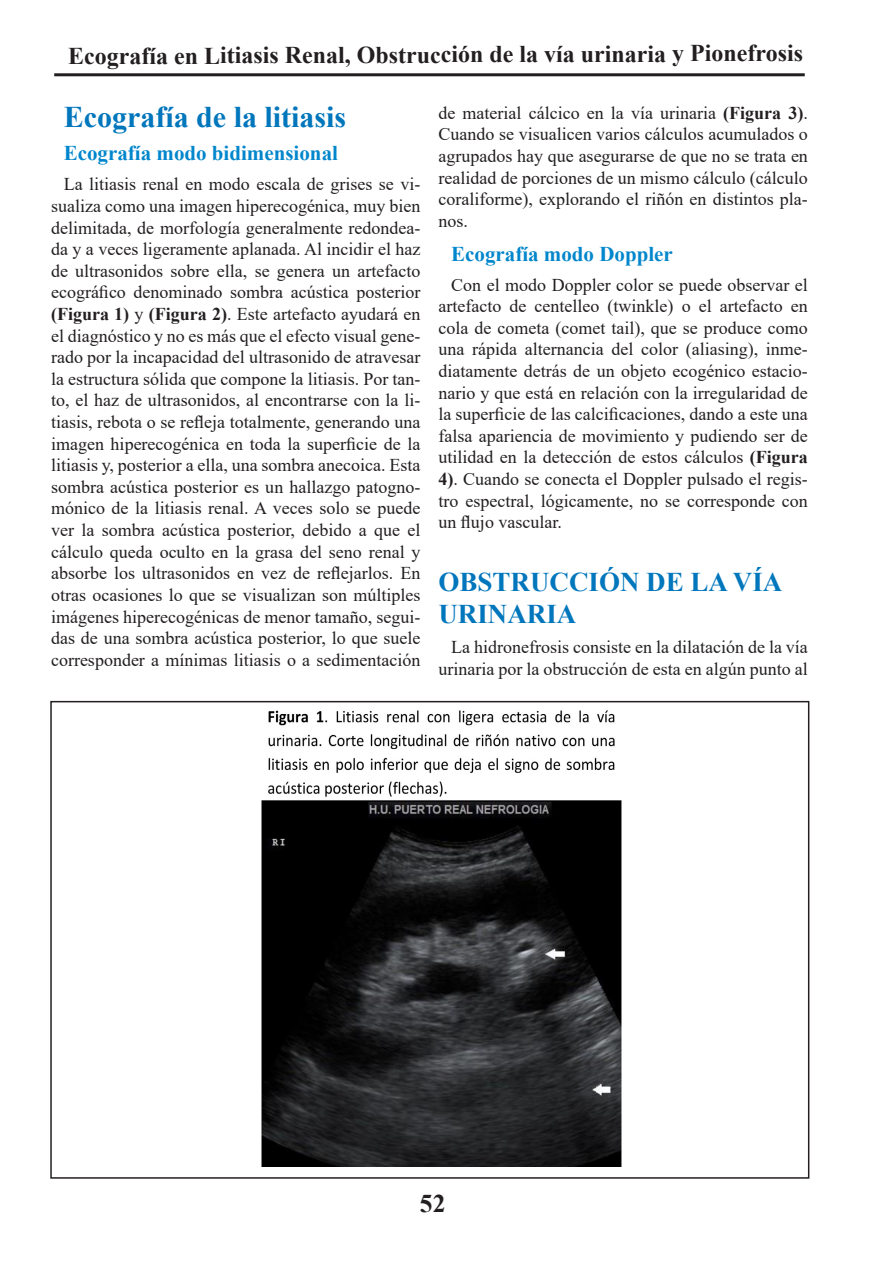
<style>
.page{position:relative;width:893px;height:1263px;background:#fff}
.page>*{position:absolute;margin:0;border:0;box-sizing:border-box;transform-origin:0 0}
.t1{font:700 30px "Times New Roman";color:#0076bc}
.t2{font:700 27px/32.4px "Times New Roman";color:#0076bc}
.t3{font:700 25.5px "Times New Roman";color:#231f20}
.t4{font:700 24px "Times New Roman";letter-spacing:-.005em;color:#231f20}
.t5{font:700 21px "Times New Roman";color:#0086cc}
.t6{font:18px/21.6px "Times New Roman";color:#231f20;text-align:justify}
.s1{font-weight:700}
</style>
<div class="page">
<hr style="left:54px;top:73px;width:751px;height:3px;background:#231f20">
<img style="left:261px;top:710px;width:361px;height:456px">
<div style="left:50px;top:701px;width:759px;height:478px;border:2px solid #231f20"></div>
<h3 class="t4" style="left:68px;top:37px;width:737px">Ecografía en Litiasis Renal, Obstrucción de la vía urinaria y Pionefrosis</h3>
<h1 class="t1" style="left:64px;top:95px;width:284px">Ecografía de la litiasis</h1>
<p class="t5" style="left:64px;top:138px;width:276px">Ecografía modo bidimensional</p>
<p class="t6" style="left:51px;top:173px;width:371px;text-indent:13px">La litiasis renal en modo escala de grises se vi&shy;sualiza como una imagen hiperecogénica, muy bien delimitada, de morfología generalmente redondea&shy;da y a veces ligeramente aplanada. Al incidir el haz de ultrasonidos sobre ella, se genera un artefacto ecográfico denominado sombra acústica posterior <span class="s1">(Figura 1)</span> y <span class="s1">(Figura 2)</span>. Este artefacto ayudará en el diagnóstico y no es más que el efecto visual gene&shy;rado por la incapacidad del ultrasonido de atravesar la estructura sólida que compone la litiasis. Por tan&shy;to, el haz de ultrasonidos, al encontrarse con la li&shy;tiasis, rebota o se refleja totalmente, generando una imagen hiperecogénica en toda la superficie de la litiasis y, posterior a ella, una sombra anecoica. Esta sombra acústica posterior es un hallazgo patogno&shy;mónico de la litiasis renal. A veces solo se puede ver la sombra acústica posterior, debido a que el cálculo queda oculto en la grasa del seno renal y absorbe los ultrasonidos en vez de reflejarlos. En otras ocasiones lo que se visualizan son múltiples imágenes hiperecogénicas de menor tamaño, segui&shy;das de una sombra acústica posterior, lo que suele corresponder a mínimas litiasis o a sedimentación</p>
<p class="t6" style="left:438px;top:101px;width:371px">de material cálcico en la vía urinaria <span class="s1">(Figura 3)</span>.<br>Cuando se visualicen varios cálculos acumulados o agrupados hay que asegurarse de que no se trata en realidad de porciones de un mismo cálculo (cálculo coraliforme), explorando el riñón en distintos pla&shy;nos.</p>
<p class="t5" style="left:451px;top:238px;width:223px">Ecografía modo Doppler</p>
<p class="t6" style="left:438px;top:273px;width:371px;text-indent:13px">Con el modo Doppler color se puede observar el artefacto de centelleo (twinkle) o el artefacto en cola de cometa (comet tail), que se produce como una rápida alternancia del color (aliasing), inme&shy;diatamente detrás de un objeto ecogénico estacio&shy;nario y que está en relación con la irregularidad de la superficie de las calcificaciones, dando a este una falsa apariencia de movimiento y pudiendo ser de utilidad en la detección de estos cálculos <span class="s1">(Figura 4)</span>. Cuando se conecta el Doppler pulsado el regis&shy;tro espectral, lógicamente, no se corresponde con un flujo vascular.</p>
<h2 class="t2" style="left:438px;top:565px;width:345px">OBSTRUCCIÓN DE LA VÍA<br>URINARIA</h2>
<p class="t6" style="left:438px;top:636px;width:371px;text-align:right">La hidronefrosis consiste en la dilatación de la vía urinaria por la obstrucción de esta en algún punto al</p>
<h3 class="t3" style="left:420px;top:1185px;width:27px">52</h3>
</div>
